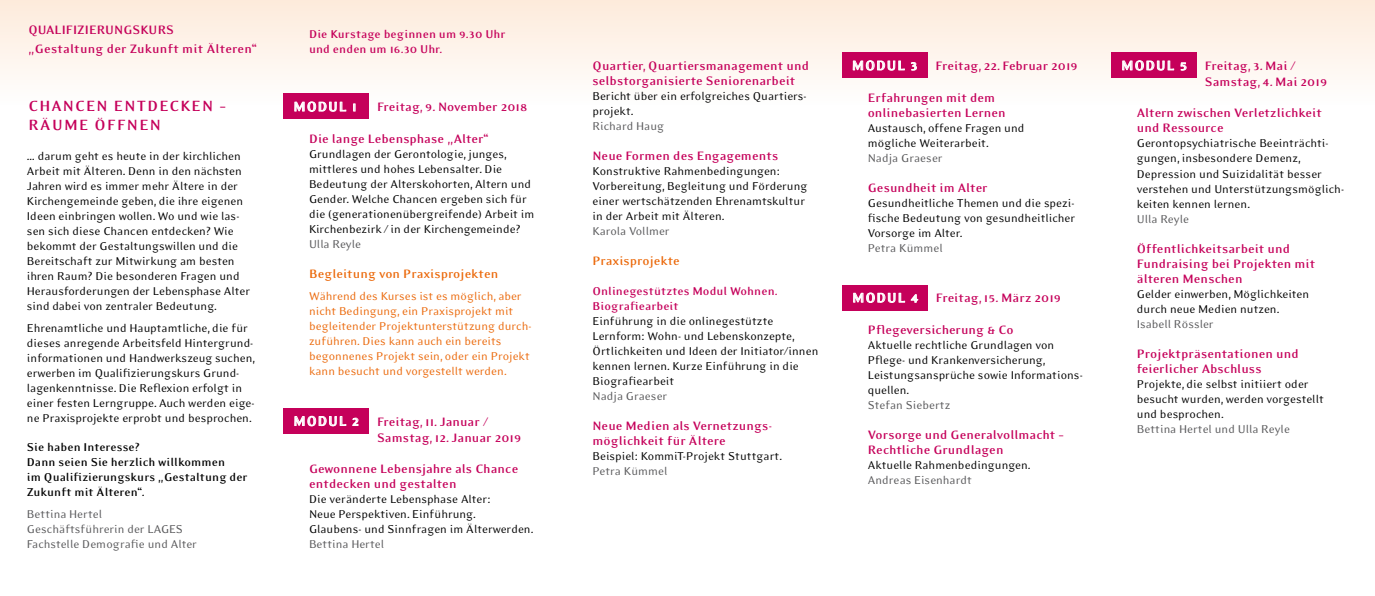
<style>
.page{position:relative;width:1375px;height:596px;background:#fff}
.page>*{position:absolute;margin:0;border:0;box-sizing:border-box;transform-origin:0 0}
.t1{font:700 17px/19px "Eidetic Modern";letter-spacing:.08em;color:#c5005a}
.t2{font:700 15px "Eidetic Modern";letter-spacing:.08em;color:#fff}
.t3{font:700 14px/15px "Eidetic Modern";letter-spacing:.01em;color:#c5005a}
.t4{font:700 14px "Eidetic Modern";color:#eb690b}
.t5{font:13px/15px "Eidetic Modern";color:#000}
.t6{font:13px/15px "Eidetic Modern";letter-spacing:-.005em;color:#58585a}
.t7{font:13px/15px "Eidetic Modern";color:#eb690b}
.t8{font:700 13px/15px "Eidetic Modern";letter-spacing:.01em;color:#000}
.t9{font:700 13px/15px "Eidetic Modern";letter-spacing:.01em;color:#c5005a}
</style>
<div class="page">
<div style="left:0;top:0;width:1375px;height:105px;background:linear-gradient(to bottom,#fdeadb,#fefefe)"></div>
<div style="left:283px;top:94px;width:86px;height:25px;background:#c5005a"></div>
<svg style="left:294px;top:51px;width:52px;height:61px"></svg>
<svg style="left:353px;top:104px;width:2px;height:7px"></svg>
<div style="left:283px;top:408px;width:86px;height:25px;background:#c5005a"></div>
<svg style="left:294px;top:415px;width:52px;height:19px"></svg>
<svg style="left:352px;top:417px;width:6px;height:8px"></svg>
<div style="left:1111px;top:52px;width:85px;height:26px;background:#c5005a"></div>
<svg style="left:1122px;top:9px;width:52px;height:96px"></svg>
<svg style="left:1180px;top:62px;width:6px;height:8px"></svg>
<div style="left:842px;top:284px;width:85px;height:26px;background:#c5005a"></div>
<svg style="left:853px;top:284px;width:52px;height:27px"></svg>
<svg style="left:911px;top:294px;width:7px;height:8px"></svg>
<div style="left:842px;top:52px;width:85px;height:26px;background:#c5005a"></div>
<svg style="left:853px;top:9px;width:52px;height:96px"></svg>
<svg style="left:911px;top:62px;width:6px;height:8px"></svg>
<p class="t3" style="left:28px;top:20px;width:230px;line-height:19px">Qualifizierungskurs<br>„Gestaltung der Zukunft mit Älteren“</p>
<h1 class="t1" style="left:28px;top:96px;width:199px">CHANCEN ENTDECKEN –<br>RÄUME ÖFFNEN</h1>
<p class="t5" style="left:27px;top:148px;width:225px">… darum geht es heute in der kirchlichen Arbeit mit Älteren. Denn in den nächsten Jahren wird es immer mehr Ältere in der Kirchengemeinde geben, die ihre eigenen Ideen einbringen wollen. Wo und wie las&shy;sen sich diese Chancen entdecken? Wie bekommt der Gestaltungswillen und die Bereitschaft zur Mitwirkung am besten ihren Raum? Die besonderen Fragen und Herausforderungen der Lebensphase Alter sind dabei von zentraler Bedeutung.</p>
<p class="t5" style="left:27px;top:320px;width:230px">Ehrenamtliche und Hauptamtliche, die für dieses anregende Arbeitsfeld Hintergrund&shy;informationen und Handwerkszeug suchen, erwerben im Qualifizierungskurs Grund&shy;lagenkenntnisse. Die Reflexion erfolgt in einer festen Lerngruppe. Auch werden eige&shy;ne Praxisprojekte erprobt und besprochen.</p>
<p class="t8" style="left:27px;top:439px;width:222px">Sie haben Interesse?<br>Dann seien Sie herzlich willkommen<br>im Qualifizierungskurs „Gestaltung der<br>Zukunft mit Älteren“.</p>
<p class="t6" style="left:27px;top:506px;width:172px">Bettina Hertel<br>Geschäftsführerin der LAGES<br>Fachstelle Demografie und Alter</p>
<p class="t9" style="left:309px;top:26px;width:198px">Die Kurstage beginnen um 9.30 Uhr und enden um 16.30 Uhr.</p>
<p class="t3" style="left:592px;top:58px;width:218px">Quartier, Quartiersmanagement und selbstorganisierte Seniorenarbeit</p>
<p class="t5" style="left:592px;top:88px;width:214px">Bericht über ein erfolgreiches Quartiers&shy;projekt.</p>
<p class="t6" style="left:592px;top:118px;width:73px">Richard Haug</p>
<p class="t3" style="left:592px;top:148px;width:187px">Neue Formen des Engagements</p>
<p class="t5" style="left:592px;top:163px;width:217px">Konstruktive Rahmenbedingungen:<br>Vorbereitung, Begleitung und Förderung einer wertschätzenden Ehrenamtskultur in der Arbeit mit Älteren.</p>
<p class="t6" style="left:592px;top:223px;width:79px">Karola Vollmer</p>
<p class="t4" style="left:592px;top:253px;width:89px">Praxisprojekte</p>
<p class="t9" style="left:592px;top:283px;width:187px">Onlinegestütztes Modul Wohnen.<br>Biografiearbeit</p>
<p class="t5" style="left:592px;top:313px;width:227px">Einführung in die onlinegestützte Lernform: Wohn- und Lebenskonzepte, Örtlichkeiten und Ideen der Initiator/innen kennen lernen. Kurze Einführung in die Biografiearbeit</p>
<p class="t6" style="left:592px;top:388px;width:76px">Nadja Graeser</p>
<p class="t3" style="left:592px;top:418px;width:181px">Neue Medien als Vernetzungs&shy;möglichkeit für Ältere</p>
<p class="t5" style="left:592px;top:448px;width:191px">Beispiel: KommiT-Projekt Stuttgart.</p>
<p class="t2" style="left:293px;top:99px;width:24px">Modu</p>
<p class="t2" style="left:339px;top:99px;width:19px">l 1</p>
<p class="t3" style="left:377px;top:99px;width:152px">Freitag, 9. November 2018</p>
<p class="t3" style="left:309px;top:131px;width:181px">Die lange Lebensphase „Alter“</p>
<p class="t5" style="left:309px;top:146px;width:227px">Grundlagen der Gerontologie, junges, mittleres und hohes Lebensalter. Die Bedeutung der Alterskohorten, Altern und Gender. Welche Chancen ergeben sich für die (generationenübergreifende) Arbeit im Kirchenbezirk /in der Kirchengemeinde?</p>
<p class="t6" style="left:309px;top:236px;width:54px">Ulla Reyle</p>
<p class="t4" style="left:309px;top:266px;width:191px">Begleitung von Praxisprojekten</p>
<p class="t7" style="left:309px;top:288px;width:224px">Während des Kurses ist es möglich, aber nicht Bedingung, ein Praxisprojekt mit begleitender Projektunterstützung durch&shy;zuführen. Dies kann auch ein bereits begonnenes Projekt sein, oder ein Projekt kann besucht und vorgestellt werden.</p>
<p class="t2" style="left:293px;top:413px;width:24px">Modu</p>
<p class="t2" style="left:339px;top:413px;width:22px">l 2</p>
<p class="t3" style="left:377px;top:413px;width:146px;line-height:16px">Freitag, 11. Januar /<br>Samstag, 12. Januar 2019</p>
<p class="t3" style="left:309px;top:461px;width:211px">Gewonnene Lebensjahre als Chance</p>
<p class="t6" style="left:592px;top:463px;width:76px">Petra Kümmel</p>
<p class="t3" style="left:309px;top:476px;width:149px">entdecken und gestalten</p>
<p class="t5" style="left:309px;top:491px;width:226px">Die veränderte Lebensphase Alter:<br>Neue Perspektiven. Einführung.<br>Glaubens- und Sinnfragen im Älterwerden.</p>
<p class="t6" style="left:309px;top:536px;width:77px">Bettina Hertel</p>
<p class="t2" style="left:852px;top:58px;width:24px">Modu</p>
<p class="t2" style="left:897px;top:58px;width:22px">l 3</p>
<p class="t3" style="left:868px;top:90px;width:140px">Erfahrungen mit dem onlinebasierten Lernen</p>
<p class="t5" style="left:868px;top:120px;width:158px">Austausch, offene Fragen und mögliche Weiterarbeit.</p>
<p class="t6" style="left:868px;top:150px;width:76px">Nadja Graeser</p>
<p class="t3" style="left:868px;top:180px;width:121px">Gesundheit im Alter</p>
<p class="t5" style="left:868px;top:195px;width:209px;text-align:justify">Gesundheitliche Themen und die spezi&shy;fische Bedeutung von gesundheitlicher Vorsorge im Alter.</p>
<p class="t6" style="left:868px;top:240px;width:76px">Petra Kümmel</p>
<p class="t3" style="left:935px;top:58px;width:144px">Freitag, 22. Februar 2019</p>
<p class="t2" style="left:852px;top:290px;width:24px">Modu</p>
<p class="t2" style="left:898px;top:290px;width:22px">l 4</p>
<p class="t3" style="left:868px;top:322px;width:147px">Pflegeversicherung &amp; Co</p>
<p class="t5" style="left:868px;top:337px;width:216px">Aktuelle rechtliche Grundlagen von<br>Pflege- und Krankenversicherung,<br>Leistungsansprüche sowie Informations&shy;quellen.</p>
<p class="t6" style="left:868px;top:397px;width:84px">Stefan Siebertz</p>
<p class="t3" style="left:868px;top:427px;width:198px">Vorsorge und Generalvollmacht –<br>Rechtliche Grundlagen</p>
<p class="t5" style="left:868px;top:457px;width:164px">Aktuelle Rahmenbedingungen.</p>
<p class="t6" style="left:868px;top:472px;width:106px">Andreas Eisenhardt</p>
<p class="t3" style="left:936px;top:290px;width:127px">Freitag, 15. März 2019</p>
<p class="t2" style="left:1121px;top:58px;width:24px">Modu</p>
<p class="t2" style="left:1167px;top:58px;width:22px">l 5</p>
<p class="t3" style="left:1137px;top:106px;width:187px">Altern zwischen Verletzlichkeit und Ressource</p>
<p class="t5" style="left:1137px;top:136px;width:208px">Gerontopsychiatrische Beeinträchti&shy;gungen, insbesondere Demenz, Depression und Suizidalität besser verstehen und Unterstützungsmöglich&shy;keiten kennen lernen.</p>
<p class="t6" style="left:1137px;top:211px;width:54px">Ulla Reyle</p>
<p class="t3" style="left:1137px;top:241px;width:180px">Öffentlichkeitsarbeit und<br>Fundraising bei Projekten mit älteren Menschen</p>
<p class="t5" style="left:1137px;top:286px;width:174px">Gelder einwerben, Möglichkeiten durch neue Medien nutzen.</p>
<p class="t6" style="left:1137px;top:316px;width:78px">Isabell Rössler</p>
<p class="t3" style="left:1137px;top:346px;width:164px">Projektpräsentationen und feierlicher Abschluss</p>
<p class="t5" style="left:1137px;top:376px;width:188px">Projekte, die selbst initiiert oder besucht wurden, werden vorgestellt und besprochen.</p>
<p class="t6" style="left:1137px;top:421px;width:155px">Bettina Hertel und Ulla Reyle</p>
<p class="t3" style="left:1205px;top:58px;width:124px;line-height:16px">Freitag, 3. Mai /<br>Samstag, 4. Mai 2019</p>
</div>
